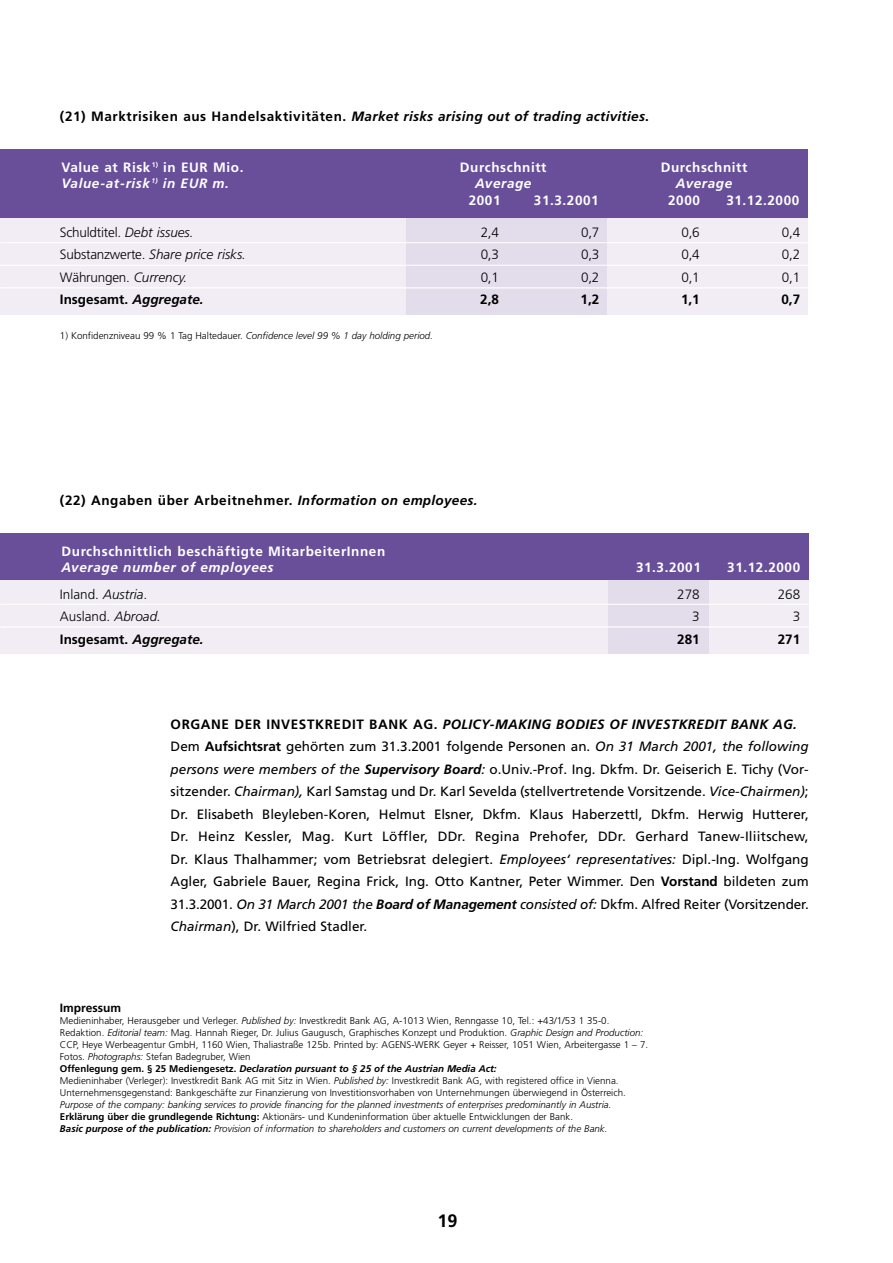
<style>
.page{position:relative;width:893px;height:1263px;background:#fff}
.page>*{position:absolute;margin:0;border:0;box-sizing:border-box;transform-origin:0 0}
.t1{font:700 18px "Frutiger";color:#000}
.t2{font:13.5px/22.5px "Frutiger";color:#000}
.t3{font:700 13.5px/16.5px "Frutiger";letter-spacing:.045em;color:#fff}
.t4{font:300 13.5px "Frutiger";letter-spacing:-.015em;color:#000}
.t5{font:italic 700 13.5px "Frutiger";letter-spacing:.02em;color:#000}
.t6{font:700 13.5px "Frutiger";letter-spacing:.045em;color:#000}
.t7{font:700 13.5px "Frutiger";color:#000}
.t8{font:italic 700 13.5px "Frutiger";letter-spacing:.045em;color:#fff}
.t9{font:italic 300 13.5px "Frutiger";color:#000}
.t10{font:700 12px "Frutiger";color:#000}
.t11{font:300 9.75px/12px "Frutiger";color:#000}
.t12{font:italic 300 9.75px/12px "Frutiger";color:#000}
.s1{font-style:normal}
.s2{font-style:italic}
.s3{font-weight:700}
.s4{font-weight:700;font-style:italic}
.s5{font-weight:700;font-style:normal}
</style>
<div class="page">
<div style="left:0;top:182px;width:807px;height:133px;background:#f2edf4"></div>
<div style="left:406px;top:184px;width:100px;height:131px;background:#e3dceb"></div>
<div style="left:506px;top:184px;width:100px;height:131px;background:#e3dceb"></div>
<div style="left:0;top:149px;width:807px;height:69px;background:#694f9a"></div>
<hr style="left:0;top:242px;width:807px;height:1px;background:#fff">
<hr style="left:0;top:265px;width:807px;height:1px;background:#fff">
<hr style="left:0;top:287px;width:807px;height:1px;background:#fff">
<div style="left:0;top:566px;width:808px;height:87px;background:#f2edf4"></div>
<div style="left:608px;top:568px;width:100px;height:85px;background:#e3dceb"></div>
<div style="left:0;top:533px;width:808px;height:46px;background:#694f9a"></div>
<hr style="left:0;top:604px;width:808px;height:1px;background:#fff">
<hr style="left:0;top:626px;width:808px;height:2px;background:#fff">
<p class="t5" style="left:60px;top:111px;width:590px"><span class="s1">(21) Marktrisiken aus Handelsaktivitäten.</span> Market risks arising out of trading activities<span class="s1">.</span></p>
<p class="t3" style="left:61px;top:160px;width:183px">Value at Risk <sup>1)</sup> in EUR Mio.<br><span class="s2">Value-at-risk</span> <sup>1)</sup> <span class="s2">in EUR m.</span></p>
<p class="t3" style="left:460px;top:160px;width:88px">Durchschnitt</p>
<p class="t8" style="left:475px;top:178px;width:58px">Average</p>
<p class="t3" style="left:660px;top:160px;width:88px">Durchschnitt</p>
<p class="t8" style="left:676px;top:178px;width:58px">Average</p>
<p class="t3" style="left:468px;top:193px;width:33px">2001</p>
<p class="t3" style="left:534px;top:193px;width:66px">31.3.2001</p>
<p class="t3" style="left:668px;top:193px;width:33px">2000</p>
<p class="t3" style="left:726px;top:193px;width:74px">31.12.2000</p>
<p class="t4" style="left:60px;top:227px;width:135px">Schuldtitel. <span class="s2">Debt issues.</span></p>
<p class="t4" style="left:480px;top:227px;width:20px">2,4</p>
<p class="t4" style="left:581px;top:227px;width:20px">0,7</p>
<p class="t4" style="left:681px;top:227px;width:20px">0,6</p>
<p class="t4" style="left:781px;top:227px;width:20px">0,4</p>
<p class="t9" style="left:60px;top:249px;width:187px"><span class="s1">Substanzwerte.</span> Share price risks.</p>
<p class="t4" style="left:480px;top:249px;width:20px">0,3</p>
<p class="t4" style="left:581px;top:249px;width:20px">0,3</p>
<p class="t4" style="left:681px;top:249px;width:20px">0,4</p>
<p class="t4" style="left:781px;top:249px;width:20px">0,2</p>
<p class="t4" style="left:60px;top:272px;width:129px">Währungen. <span class="s2">Currency.</span></p>
<p class="t4" style="left:480px;top:272px;width:20px">0,1</p>
<p class="t4" style="left:581px;top:272px;width:20px">0,2</p>
<p class="t4" style="left:681px;top:272px;width:20px">0,1</p>
<p class="t4" style="left:781px;top:272px;width:20px">0,1</p>
<p class="t7" style="left:60px;top:294px;width:145px">Insgesamt. <span class="s2">Aggregate.</span></p>
<p class="t6" style="left:480px;top:294px;width:20px">2,8</p>
<p class="t6" style="left:580px;top:294px;width:20px">1,2</p>
<p class="t6" style="left:681px;top:294px;width:20px">1,1</p>
<p class="t6" style="left:781px;top:294px;width:20px">0,7</p>
<p class="t12" style="left:60px;top:330px;width:374px"><span class="s1">1) Konfidenzniveau 99 % 1 Tag Haltedauer.</span> Confidence level 99 % 1 day holding period.</p>
<p class="t6" style="left:60px;top:495px;width:419px">(22) Angaben über Arbeitnehmer. <span class="s2">Information on employees.</span></p>
<p class="t3" style="left:61px;top:544px;width:325px">Durchschnittlich beschäftigte MitarbeiterInnen</p>
<p class="t8" style="left:61px;top:562px;width:213px">Average number of employees</p>
<p class="t3" style="left:636px;top:560px;width:66px">31.3.2001</p>
<p class="t3" style="left:727px;top:560px;width:74px">31.12.2000</p>
<p class="t4" style="left:60px;top:588px;width:89px">Inland. <span class="s2">Austria</span>.</p>
<p class="t4" style="left:677px;top:588px;width:24px">278</p>
<p class="t4" style="left:777px;top:588px;width:24px">268</p>
<p class="t4" style="left:60px;top:611px;width:102px">Ausland. <span class="s2">Abroad.</span></p>
<p class="t4" style="left:692px;top:611px;width:9px">3</p>
<p class="t4" style="left:792px;top:611px;width:9px">3</p>
<p class="t7" style="left:60px;top:633px;width:145px">Insgesamt. <span class="s2">Aggregate.</span></p>
<p class="t6" style="left:677px;top:633px;width:24px">281</p>
<p class="t6" style="left:777px;top:633px;width:24px">271</p>
<p class="t2" style="left:170px;top:714px;width:639px"><span class="s3">ORGANE DER INVESTKREDIT BANK AG.</span> <span class="s4">POLICY-MAKING BODIES OF INVESTKREDIT BANK AG.<br></span>Dem <span class="s3">Aufsichtsrat</span> gehörten zum 31.3.2001 folgende Personen an. <span class="s2">On 31 March 2001, the following persons were members of the</span> <span class="s4">Supervisory Board</span><span class="s2">:</span> o.Univ.-Prof. Ing. Dkfm. Dr. Geiserich E. Tichy (Vor&shy;sitzender. <span class="s2">Chairman),</span> Karl Samstag und Dr. Karl Sevelda (stellvertretende Vorsitzende. <span class="s2">Vice-Chairmen)</span>; Dr. Elisabeth Bleyleben-Koren, Helmut Elsner, Dkfm. Klaus Haberzettl, Dkfm. Herwig Hutterer, Dr. Heinz Kessler, Mag. Kurt Löffler, DDr. Regina Prehofer, DDr. Gerhard Tanew-Iliitschew, Dr. Klaus Thalhammer; vom Betriebsrat delegiert. <span class="s2">Employees‘ representatives:</span> Dipl.-Ing. Wolfgang Agler, Gabriele Bauer, Regina Frick, Ing. Otto Kantner, Peter Wimmer. Den <span class="s3">Vorstand</span> bildeten zum 31.3.2001. <span class="s2">On 31 March 2001 the</span> <span class="s4">Board of Management</span> <span class="s2">consisted of:</span> Dkfm. Alfred Reiter (Vorsitzender.<br><span class="s2">Chairman</span>), Dr. Wilfried Stadler.</p>
<p class="t10" style="left:60px;top:1003px;width:63px">Impressum</p>
<p class="t11" style="left:60px;top:1016px;width:589px">Medieninhaber, Herausgeber und Verleger. <span class="s2">Published by:</span> Investkredit Bank AG, A-1013 Wien, Renngasse 10, Tel.: +43/1/53 1 35-0.<br>Redaktion. <span class="s2">Editorial team:</span> Mag. Hannah Rieger, Dr. Julius Gaugusch, Graphisches Konzept und Produktion. <span class="s2">Graphic Design and Production:<br></span>CCP, Heye Werbeagentur GmbH, 1160 Wien, Thaliastraße 125b. Printed by: AGENS-WERK Geyer + Reisser, 1051 Wien, Arbeitergasse 1 – 7.<br>Fotos. <span class="s2">Photographs:</span> Stefan Badegruber, Wien<br><span class="s3">Offenlegung gem. § 25 Mediengesetz.</span> <span class="s4">Declaration pursuant to § 25 of the Austrian Media Act:<br></span>Medieninhaber (Verleger): Investkredit Bank AG mit Sitz in Wien. <span class="s2">Published by:</span> Investkredit Bank AG, with registered office in Vienna.<br>Unternehmensgegenstand: Bankgeschäfte zur Finanzierung von Investitionsvorhaben von Unternehmungen überwiegend in Österreich.</p>
<p class="t12" style="left:60px;top:1100px;width:553px">Purpose of the company: banking services to provide financing for the planned investments of enterprises predominantly in Austria.<br><span class="s5">Erklärung über die grundlegende Richtung:</span> <span class="s1">Aktionärs- und Kundeninformation über aktuelle Entwicklungen der Bank.<br></span><span class="s3">Basic purpose of the publication:</span> Provision of information to shareholders and customers on current developments of the Bank.</p>
<h1 class="t1" style="left:437px;top:1214px;width:22px">19</h1>
</div>
